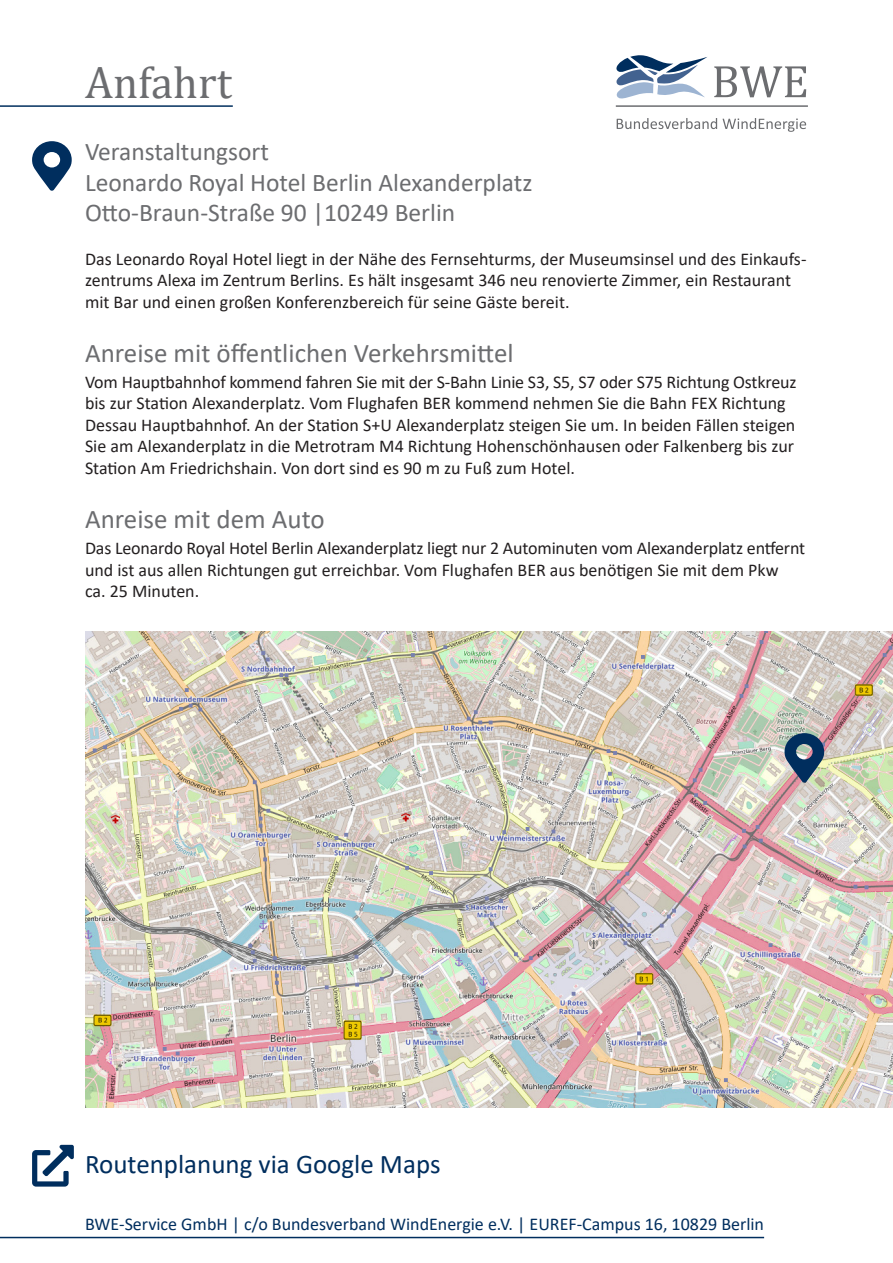
<style>
.page{position:relative;width:893px;height:1263px;background:#fff}
.page>*{position:absolute;margin:0;border:0;box-sizing:border-box;transform-origin:0 0}
.t1{font:45px "Cambria";color:#6c6d70}
.t2{font:27px "Calibri";color:#6c6d70}
.t3{font:27px "Calibri";color:#002e5e}
.t4{font:25.5px/30.6px "Calibri";color:#6c6d70}
.t5{font:18px/21.6px "Calibri";color:#231f20}
.t6{font:18px "Calibri";color:#002e5e}
</style>
<div class="page">
<svg style="left:617px;top:118px;width:100px;height:11px"></svg>
<svg style="left:723px;top:118px;width:83px;height:14px"></svg>
<svg style="left:714px;top:66px;width:92px;height:31px"></svg>
<hr style="left:616px;top:105px;width:192px;height:2px;background:#6c6d70">
<svg style="left:616px;top:55px;width:91px;height:44px"></svg>
<hr style="left:0;top:105px;width:233px;height:2px;background:#002e5e">
<hr style="left:0;top:1237px;width:764px;height:1px;background:#002e5e">
<svg style="left:32px;top:141px;width:40px;height:50px"></svg>
<svg style="left:32px;top:1145px;width:42px;height:41px"></svg>
<img style="left:85px;top:631px;width:808px;height:476px">
<svg style="left:784px;top:733px;width:40px;height:50px;background:#596f83"></svg>
<h1 class="t1" style="left:85px;top:56px;width:148px">Anfahrt</h1>
<p class="t4" style="left:85px;top:136px;width:186px">Veranstaltungsort</p>
<p class="t4" style="left:85px;top:166px;width:449px">Leonardo Royal Hotel Berlin Alexanderplatz<br>Otto-Braun-Straße 90 |10249 Berlin</p>
<p class="t5" style="left:85px;top:247px;width:723px">Das Leonardo Royal Hotel liegt in der Nähe des Fernsehturms, der Museumsinsel und des Einkaufs&shy;zentrums Alexa im Zentrum Berlins. Es hält insgesamt 346 neu renovierte Zimmer, ein Restaurant mit Bar und einen großen Konferenzbereich für seine Gäste bereit.</p>
<p class="t2" style="left:85px;top:334px;width:430px">Anreise mit öffentlichen Verkehrsmittel</p>
<p class="t5" style="left:85px;top:370px;width:713px">Vom Hauptbahnhof kommend fahren Sie mit der S-Bahn Linie S3, S5, S7 oder S75 Richtung Ostkreuz bis zur Station Alexanderplatz. Vom Flughafen BER kommend nehmen Sie die Bahn FEX Richtung Dessau Hauptbahnhof. An der Station S+U Alexanderplatz steigen Sie um. In beiden Fällen steigen Sie am Alexanderplatz in die Metrotram M4 Richtung Hohenschönhausen oder Falkenberg bis zur Station Am Friedrichshain. Von dort sind es 90 m zu Fuß zum Hotel.</p>
<p class="t2" style="left:85px;top:500px;width:241px">Anreise mit dem Auto</p>
<p class="t5" style="left:85px;top:537px;width:722px">Das Leonardo Royal Hotel Berlin Alexanderplatz liegt nur 2 Autominuten vom Alexanderplatz entfernt und ist aus allen Richtungen gut erreichbar. Vom Flughafen BER aus benötigen Sie mit dem Pkw<br>ca. 25 Minuten.</p>
<p class="t3" style="left:85px;top:1145px;width:357px">Routenplanung via Google Maps</p>
<p class="t6" style="left:85px;top:1211px;width:680px">BWE-Service GmbH | c/o Bundesverband WindEnergie e.V. | EUREF-Campus 16, 10829 Berlin</p>
</div>
